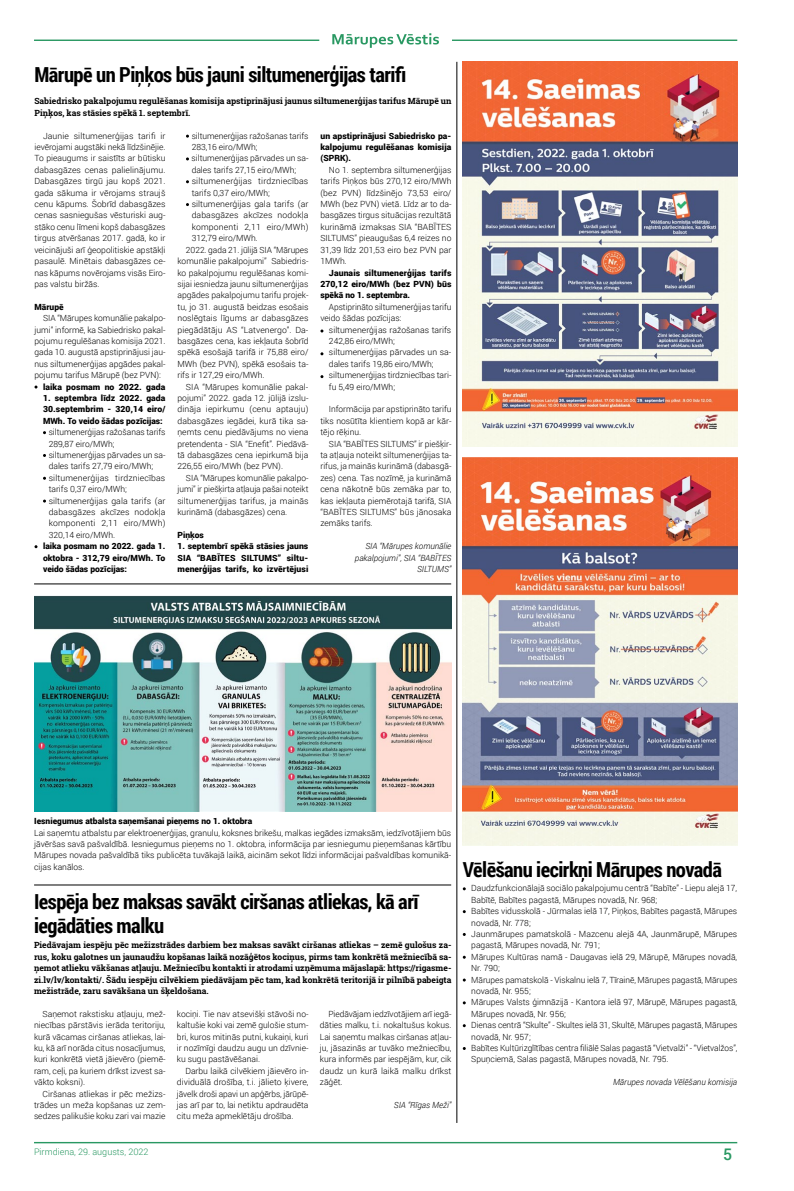
<style>
.page{position:relative;width:794px;height:1191px;background:#fff}
.page>*{position:absolute;margin:0;border:0;box-sizing:border-box;transform-origin:0 0}
.t1{font:700 20.7px/24px "Roboto Condensed";letter-spacing:-.025em;color:#000}
.t2{font:500 16px "Roboto";color:#299862}
.t3{font:300 9px "Roboto";color:#299862}
.t4{font:300 8.5px/11.4px "Roboto";color:#000;text-align:justify}
.t5{font:700 8.5px/11.4px "Roboto Slab";color:#000}
.t6{font:900 8.5px/11.4px "Roboto";color:#000;text-align:justify}
.t7{font:italic 300 8.5px/11.4px "Roboto";color:#000;text-align:right}
</style>
<div class="page">
<hr style="left:34px;top:1142px;width:703px;height:1px;background:#299862">
<hr style="left:34px;top:40px;width:285px;height:1px;background:#299862">
<hr style="left:452px;top:40px;width:285px;height:1px;background:#299862">
<svg style="left:332px;top:33px;width:107px;height:15px"></svg>
<img style="left:34px;top:595px;width:417px;height:216px">
<img style="left:463px;top:62px;width:274px;height:384px">
<img style="left:463px;top:457px;width:274px;height:388px">
<hr style="left:456px;top:62px;width:1px;height:1061px;background:#000">
<hr style="left:34px;top:583px;width:417px;height:1px;background:#000">
<hr style="left:34px;top:884px;width:417px;height:1px;background:#000">
<h1 class="t1" style="left:34px;top:61px;width:373px">Mārupē un Piņķos būs jauni siltumenerģijas tarifi</h1>
<p class="t5" style="left:34px;top:96px;width:418px">Sabiedrisko pakalpojumu regulēšanas komisija apstiprinājusi jaunus siltumenerģijas tarifus Mārupē un<br>Piņķos, kas stāsies spēkā 1. septembrī.</p>
<p class="t4" style="left:34px;top:130px;width:132px;text-indent:9px">Jaunie siltumenerģijas tarifi ir ievērojami augstāki nekā līdzšinējie.<br>To pieaugums ir saistīts ar būtisku dabasgāzes cenas palielinājumu.<br>Dabasgāzes tirgū jau kopš 2021. gada sākuma ir vērojams straujš cenu kāpums. Šobrīd dabasgāzes cenas sasniegušas vēsturiski aug&shy;stāko cenu līmeni kopš dabasgāzes tirgus atvēršanas 2017. gadā, ko ir veicinājuši arī ģeopolitiskie apstākļi pasaulē. Minētais dabasgāzes ce&shy;nas kāpums novērojams visās Eiro&shy;pas valstu biržās.</p>
<p class="t6" style="left:35px;top:301px;width:31px">Mārupē</p>
<p class="t4" style="left:34px;top:312px;width:132px;text-indent:9px">SIA “Mārupes komunālie pakalpo&shy;jumi” informē, ka Sabiedrisko pakal&shy;pojumu regulēšanas komisija 2021. gada 10. augustā apstiprinājusi jau&shy;nus siltumenerģijas apgādes pakal&shy;pojumu tarifus Mārupē (bez PVN):</p>
<p class="t6" style="left:43px;top:380px;width:124px">laika posmam no 2022. gada</p>
<p class="t6" style="left:43px;top:392px;width:124px">1. septembra līdz 2022. gada 30.septembrim - 320,14 eiro/ MWh. To veido šādas pozīcijas:</p>
<p class="t4" style="left:49px;top:426px;width:118px;text-align:left">siltumenerģijas ražošanas tarifs<br>289,87 eiro/MWh; siltumenerģijas pārvades un sa&shy;dales tarifs 27,79 eiro/MWh; siltumenerģijas tirdzniecības tarifs 0,37 eiro/MWh; siltumenerģijas gala tarifs (ar dabasgāzes akcīzes nodokļa komponenti 2,11 eiro/MWh)<br>320,14 eiro/MWh.</p>
<p class="t6" style="left:43px;top:540px;width:124px">laika posmam no 2022. gada 1. oktobra - 312,79 eiro/MWh. To veido šādas pozīcijas:</p>
<p class="t4" style="left:192px;top:130px;width:118px">siltumenerģijas ražošanas tarifs</p>
<p class="t4" style="left:192px;top:141px;width:68px">283,16 eiro/MWh;</p>
<p class="t4" style="left:192px;top:152px;width:118px">siltumenerģijas pārvades un sa-</p>
<p class="t4" style="left:192px;top:164px;width:106px">dales tarifs 27,15 eiro/MWh;</p>
<p class="t4" style="left:192px;top:175px;width:118px">siltumenerģijas tirdzniecības</p>
<p class="t4" style="left:192px;top:187px;width:80px">tarifs 0,37 eiro/MWh;</p>
<p class="t4" style="left:192px;top:198px;width:118px">siltumenerģijas gala tarifs (ar</p>
<p class="t4" style="left:192px;top:209px;width:118px">dabasgāzes akcīzes nodokļa</p>
<p class="t4" style="left:192px;top:221px;width:118px">komponenti 2,11 eiro/MWh)</p>
<p class="t4" style="left:192px;top:232px;width:68px">312,79 eiro/MWh.</p>
<p class="t4" style="left:186px;top:244px;width:124px">2022. gada 21. jūlijā SIA “Mārupes</p>
<p class="t4" style="left:177px;top:255px;width:132px">komunālie pakalpojumi” Sabiedris-</p>
<p class="t4" style="left:177px;top:266px;width:132px">ko pakalpojumu regulēšanas komi-</p>
<p class="t4" style="left:177px;top:278px;width:132px">sijai iesniedza jaunu siltumenerģijas</p>
<p class="t4" style="left:177px;top:289px;width:132px">apgādes pakalpojumu tarifu projek-</p>
<p class="t4" style="left:177px;top:301px;width:132px">tu, jo 31. augustā beidzas esošais</p>
<p class="t4" style="left:177px;top:312px;width:132px">noslēgtais līgums ar dabasgāzes</p>
<p class="t4" style="left:177px;top:323px;width:132px">piegādātāju AS “Latvenergo”. Da-</p>
<p class="t4" style="left:177px;top:335px;width:132px">basgāzes cena, kas iekļauta šobrīd</p>
<p class="t4" style="left:177px;top:346px;width:132px">spēkā esošajā tarifā ir 75,88 eiro/</p>
<p class="t4" style="left:177px;top:358px;width:132px">MWh (bez PVN), spēkā esošais ta-</p>
<p class="t4" style="left:177px;top:369px;width:89px">rifs ir 127,29 eiro/MWh.</p>
<p class="t4" style="left:186px;top:380px;width:124px">SIA “Mārupes komunālie pakal-</p>
<p class="t4" style="left:177px;top:392px;width:132px">pojumi” 2022. gada 12. jūlijā izslu-</p>
<p class="t4" style="left:177px;top:403px;width:132px">dināja iepirkumu (cenu aptauju)</p>
<p class="t4" style="left:177px;top:415px;width:132px">dabasgāzes iegādei, kurā tika sa-</p>
<p class="t4" style="left:177px;top:426px;width:132px">ņemts cenu piedāvājums no viena</p>
<p class="t4" style="left:177px;top:437px;width:132px">pretendenta - SIA “Enefit”. Piedāvā-</p>
<p class="t4" style="left:177px;top:449px;width:132px">tā dabasgāzes cena iepirkumā bija</p>
<p class="t4" style="left:177px;top:460px;width:107px">226,55 eiro/MWh (bez PVN).</p>
<p class="t4" style="left:186px;top:472px;width:124px">SIA “Mārupes komunālie pakalpo-</p>
<p class="t4" style="left:177px;top:483px;width:132px">jumi” ir piešķirta atļauja pašai noteikt</p>
<p class="t4" style="left:177px;top:494px;width:132px">siltumenerģijas tarifus, ja mainās</p>
<p class="t4" style="left:177px;top:506px;width:111px">kurināmā (dabasgāzes) cena.</p>
<p class="t6" style="left:177px;top:529px;width:28px">Piņķos</p>
<p class="t6" style="left:177px;top:540px;width:132px">1. septembrī spēkā stāsies jauns SIA “BABĪTES SILTUMS” siltu&shy;menerģijas tarifs, ko izvērtējusi</p>
<p class="t6" style="left:320px;top:130px;width:132px">un apstiprinājusi Sabiedrisko pa&shy;kalpojumu regulēšanas komisija (SPRK).</p>
<p class="t4" style="left:320px;top:164px;width:132px;text-indent:8px">No 1. septembra siltumenerģijas tarifs Piņķos būs 270,12 eiro/MWh (bez PVN) līdzšinējo 73,53 eiro/ MWh (bez PVN) vietā. Līdz ar to da&shy;basgāzes tirgus situācijas rezultātā kurināmā izmaksas SIA “BABĪTES SILTUMS” pieaugušas 6,4 reizes no 31,39 līdz 201,53 eiro bez PVN par 1MWh.</p>
<p class="t6" style="left:320px;top:266px;width:132px;text-indent:9px">Jaunais siltumenerģijas tarifs 270,12 eiro/MWh (bez PVN) būs spēkā no 1. septembra.</p>
<p class="t4" style="left:320px;top:301px;width:132px;text-indent:9px">Apstiprināto siltumenerģijas tarifu veido šādas pozīcijas:</p>
<p class="t4" style="left:329px;top:323px;width:124px;text-align:left">siltumenerģijas ražošanas tarifs<br>242,86 eiro/MWh; siltumenerģijas pārvades un sa&shy;dales tarifs 19,86 eiro/MWh; siltumenerģijas tirdzniecības tari&shy;fu 5,49 eiro/MWh;</p>
<p class="t4" style="left:320px;top:403px;width:132px;text-indent:9px">Informācija par apstiprināto tarifu tiks nosūtīta klientiem kopā ar kār&shy;tējo rēķinu.</p>
<p class="t4" style="left:320px;top:437px;width:132px;text-indent:9px">SIA “BABĪTES SILTUMS” ir piešķir&shy;ta atļauja noteikt siltumenerģijas ta&shy;rifus, ja mainās kurināmā (dabasgā&shy;zes) cena. Tas nozīmē, ja kurināmā cena nākotnē būs zemāka par to, kas iekļauta piemērotajā tarifā, SIA “BABĪTES SILTUMS” būs jānosaka zemāks tarifs.</p>
<p class="t7" style="left:355px;top:540px;width:98px">SIA “Mārupes komunālie pakalpojumi”, SIA “BABĪTES<br>SILTUMS”</p>
<p class="t6" style="left:34px;top:815px;width:219px">Iesniegumus atbalsta saņemšanai pieņems no 1. oktobra</p>
<p class="t4" style="left:34px;top:826px;width:418px">Lai saņemtu atbalstu par elektroenerģijas, granulu, koksnes brikešu, malkas iegādes izmaksām, iedzīvotājiem būs jāvēršas savā pašvaldībā. Iesniegumus pieņems no 1. oktobra, informācija par iesniegumu pieņemšanas kārtību Mārupes novada pašvaldībā tiks publicēta tuvākajā laikā, aicinām sekot līdzi informācijai pašvaldības komunikā&shy;cijas kanālos.</p>
<h1 class="t1" style="left:34px;top:889px;width:386px">Iespēja bez maksas savākt ciršanas atliekas, kā arī iegādāties malku</h1>
<p class="t5" style="left:34px;top:939px;width:419px;text-align:justify">Piedāvajam iespēju pēc mežizstrādes darbiem bez maksas savākt ciršanas atliekas – zemē gulošus za&shy;rus, koku galotnes un jaunaudžu kopšanas laikā nozāģētos kociņus, pirms tam konkrētā mežniecībā sa&shy;ņemot atlieku vākšanas atļauju. Mežniecību kontakti ir atrodami uzņēmuma mājaslapā: https://rigasme&shy;zi.lv/lv/kontakti/. Šādu iespēju cilvēkiem piedāvājam pēc tam, kad konkrētā teritorijā ir pilnībā pabeigta mežistrāde, zaru savākšana un šķeldošana.</p>
<p class="t4" style="left:34px;top:1007px;width:133px;text-indent:9px">Saņemot rakstisku atļauju, mež&shy;niecības pārstāvis ierāda teritoriju, kurā vācamas ciršanas atliekas, lai&shy;ku, kā arī norāda citus nosacījumus, kuri konkrētā vietā jāievēro (piemē&shy;ram, ceļi, pa kuriem drīkst izvest sa&shy;vākto koksni).</p>
<p class="t4" style="left:34px;top:1087px;width:133px;text-indent:9px">Ciršanas atliekas ir pēc mežizs&shy;trādes un meža kopšanas uz zem&shy;sedzes palikušie koku zari vai mazie</p>
<p class="t4" style="left:177px;top:1007px;width:133px">kociņi. Tie nav atsevišķi stāvoši no&shy;kaltušie koki vai zemē gulošie stum&shy;bri, kuros mitinās putni, kukaiņi, kuri ir nozīmīgi daudzu augu un dzīvnie&shy;ku sugu pastāvēšanai.</p>
<p class="t4" style="left:177px;top:1064px;width:133px;text-indent:9px">Darbu laikā cilvēkiem jāievēro in&shy;dividuālā drošība, t.i. jālieto ķivere, jāvelk droši apavi un apģērbs, jārūpē&shy;jas arī par to, lai netiktu apdraudēta citu meža apmeklētāju drošība.</p>
<p class="t4" style="left:320px;top:1007px;width:133px;text-indent:9px">Piedāvājam iedzīvotājiem arī iegā&shy;dāties malku, t.i. nokaltušus kokus.<br>Lai saņemtu malkas ciršanas atļau&shy;ju, jāsazinās ar tuvāko mežniecību, kura informēs par iespējām, kur, cik daudz un kurā laikā malku drīkst zāģēt.</p>
<p class="t7" style="left:394px;top:1099px;width:59px">SIA “Rīgas Meži”</p>
<h1 class="t1" style="left:463px;top:856px;width:261px">Vēlēšanu iecirkņi Mārupes novadā</h1>
<p class="t4" style="left:471px;top:882px;width:268px;text-align:left">Daudzfunkcionālajā sociālo pakalpojumu centrā “Babīte” - Liepu alejā 17, Babītē, Babītes pagastā, Mārupes novadā, Nr. 968;<br>Babītes vidusskolā - Jūrmalas ielā 17, Piņķos, Babītes pagastā, Mārupes novadā, Nr. 778;<br>Jaunmārupes pamatskolā - Mazcenu alejā 4A, Jaunmārupē, Mārupes pagastā, Mārupes novadā, Nr. 791;<br>Mārupes Kultūras namā - Daugavas ielā 29, Mārupē, Mārupes novadā, Nr. 790;<br>Mārupes pamatskolā - Viskalnu ielā 7, Tīrainē, Mārupes pagastā, Mārupes novadā, Nr. 955;<br>Mārupes Valsts ģimnāzijā - Kantora ielā 97, Mārupē, Mārupes pagastā, Mārupes novadā, Nr. 956;<br>Dienas centrā “Skulte” - Skultes ielā 31, Skultē, Mārupes pagastā, Mārupes novadā, Nr. 957;<br>Babītes Kultūrizglītības centra filiālē Salas pagastā “Vietvalži” - “Vietvalžos”, Spuņciemā, Salas pagastā, Mārupes novadā, Nr. 795.</p>
<p class="t7" style="left:613px;top:1076px;width:126px">Mārupes novada Vēlēšanu komisija</p>
<p class="t3" style="left:34px;top:1146px;width:116px">Pirmdiena, 29. augusts, 2022</p>
<h2 class="t2" style="left:723px;top:1143px;width:11px">5</h2>
</div>
